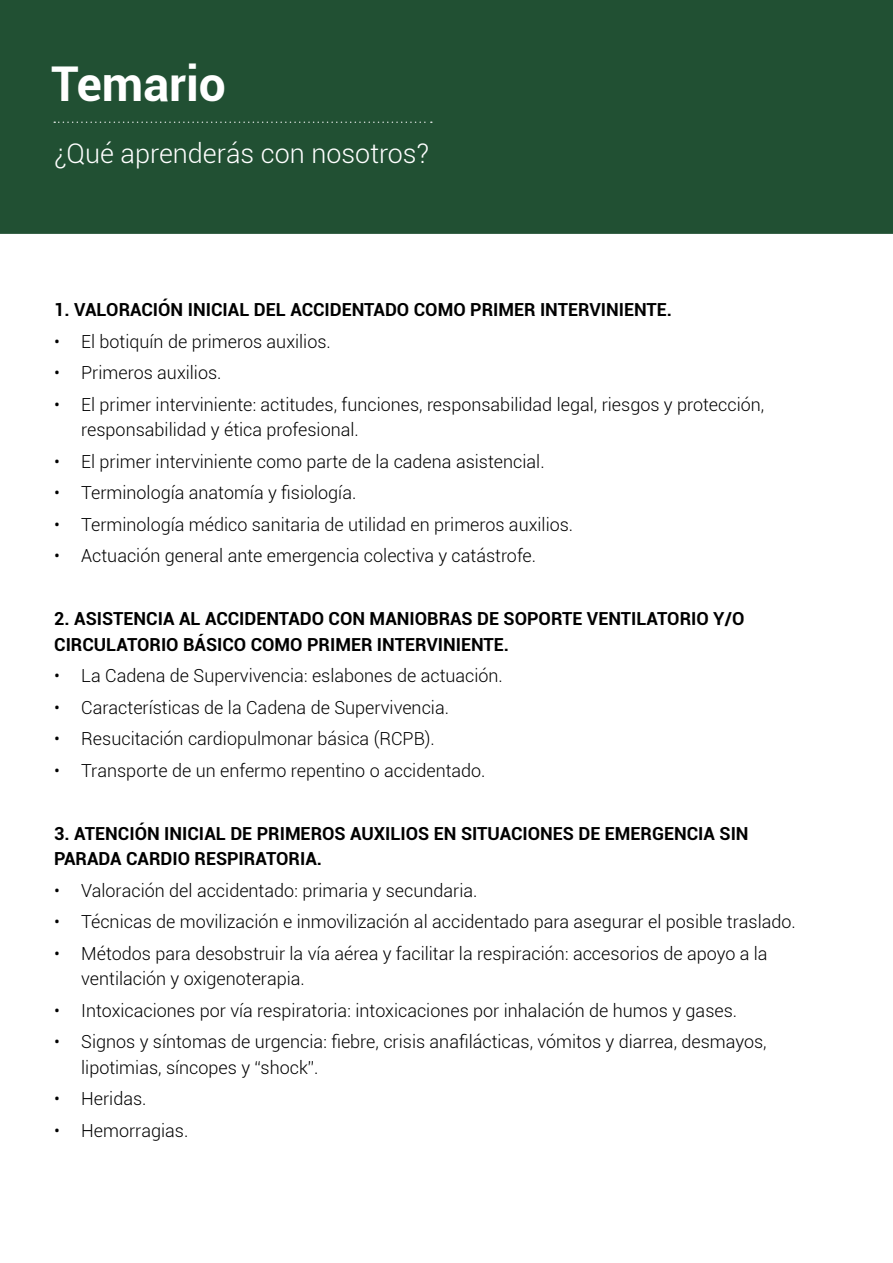
<style>
.page{position:relative;width:893px;height:1263px;background:#fff}
.page>*{position:absolute;margin:0;border:0;box-sizing:border-box;transform-origin:0 0}
.t1{font:700 48px "Roboto";color:#fff}
.t2{font:300 27px "Roboto";color:#fff}
.t3{font:300 18px/25.5px "Roboto";color:#000}
.t4{font:700 18px/25.5px "Roboto";color:#000}
</style>
<div class="page">
<div style="left:0;top:0;width:893px;height:234px;background:#215033"></div>
<svg style="left:54px;top:121px;width:378px;height:2px"></svg>
<h1 class="t1" style="left:51px;top:50px;width:176px">Temario</h1>
<h2 class="t2" style="left:54px;top:135px;width:376px">¿Qué aprenderás con nosotros?</h2>
<p class="t4" style="left:54px;top:296px;width:619px">1. VALORACIÓN INICIAL DEL ACCIDENTADO COMO PRIMER INTERVINIENTE.</p>
<p class="t3" style="left:54px;top:328px;width:278px">• El botiquín de primeros auxilios.</p>
<p class="t3" style="left:54px;top:359px;width:169px">• Primeros auxilios.</p>
<p class="t3" style="left:81px;top:391px;width:684px;text-indent:-27px">• El primer interviniente: actitudes, funciones, responsabilidad legal, riesgos y protección, responsabilidad y ética profesional.</p>
<p class="t3" style="left:54px;top:448px;width:492px">• El primer interviniente como parte de la cadena asistencial.</p>
<p class="t3" style="left:54px;top:479px;width:304px">• Terminología anatomía y fisiología.</p>
<p class="t3" style="left:54px;top:511px;width:520px">• Terminología médico‐sanitaria de utilidad en primeros auxilios.</p>
<p class="t3" style="left:54px;top:542px;width:483px">• Actuación general ante emergencia colectiva y catástrofe.</p>
<p class="t4" style="left:54px;top:605px;width:692px">2. ASISTENCIA AL ACCIDENTADO CON MANIOBRAS DE SOPORTE VENTILATORIO Y/O<br>CIRCULATORIO BÁSICO COMO PRIMER INTERVINIENTE.</p>
<p class="t3" style="left:54px;top:662px;width:450px">• La Cadena de Supervivencia: eslabones de actuación.</p>
<p class="t3" style="left:54px;top:694px;width:396px">• Características de la Cadena de Supervivencia.</p>
<p class="t3" style="left:54px;top:725px;width:382px">• Resucitación cardiopulmonar básica (RCPB).</p>
<p class="t3" style="left:54px;top:757px;width:433px">• Transporte de un enfermo repentino o accidentado.</p>
<p class="t4" style="left:54px;top:820px;width:696px">3. ATENCIÓN INICIAL DE PRIMEROS AUXILIOS EN SITUACIONES DE EMERGENCIA SIN<br>PARADA CARDIO‐RESPIRATORIA.</p>
<p class="t3" style="left:54px;top:877px;width:425px">• Valoración del accidentado: primaria y secundaria.</p>
<p class="t3" style="left:54px;top:908px;width:743px">• Técnicas de movilización e inmovilización al accidentado para asegurar el posible traslado.</p>
<p class="t3" style="left:81px;top:940px;width:688px;text-indent:-27px">• Métodos para desobstruir la vía aérea y facilitar la respiración: accesorios de apoyo a la ventilación y oxigenoterapia.</p>
<p class="t3" style="left:54px;top:997px;width:684px">• Intoxicaciones por vía respiratoria: intoxicaciones por inhalación de humos y gases.</p>
<p class="t3" style="left:81px;top:1028px;width:687px;text-indent:-27px">• Signos y síntomas de urgencia: fiebre, crisis anafilácticas, vómitos y diarrea, desmayos, lipotimias, síncopes y “shock”.</p>
<p class="t3" style="left:54px;top:1085px;width:94px">• Heridas.</p>
<p class="t3" style="left:54px;top:1117px;width:136px">• Hemorragias.</p>
</div>
